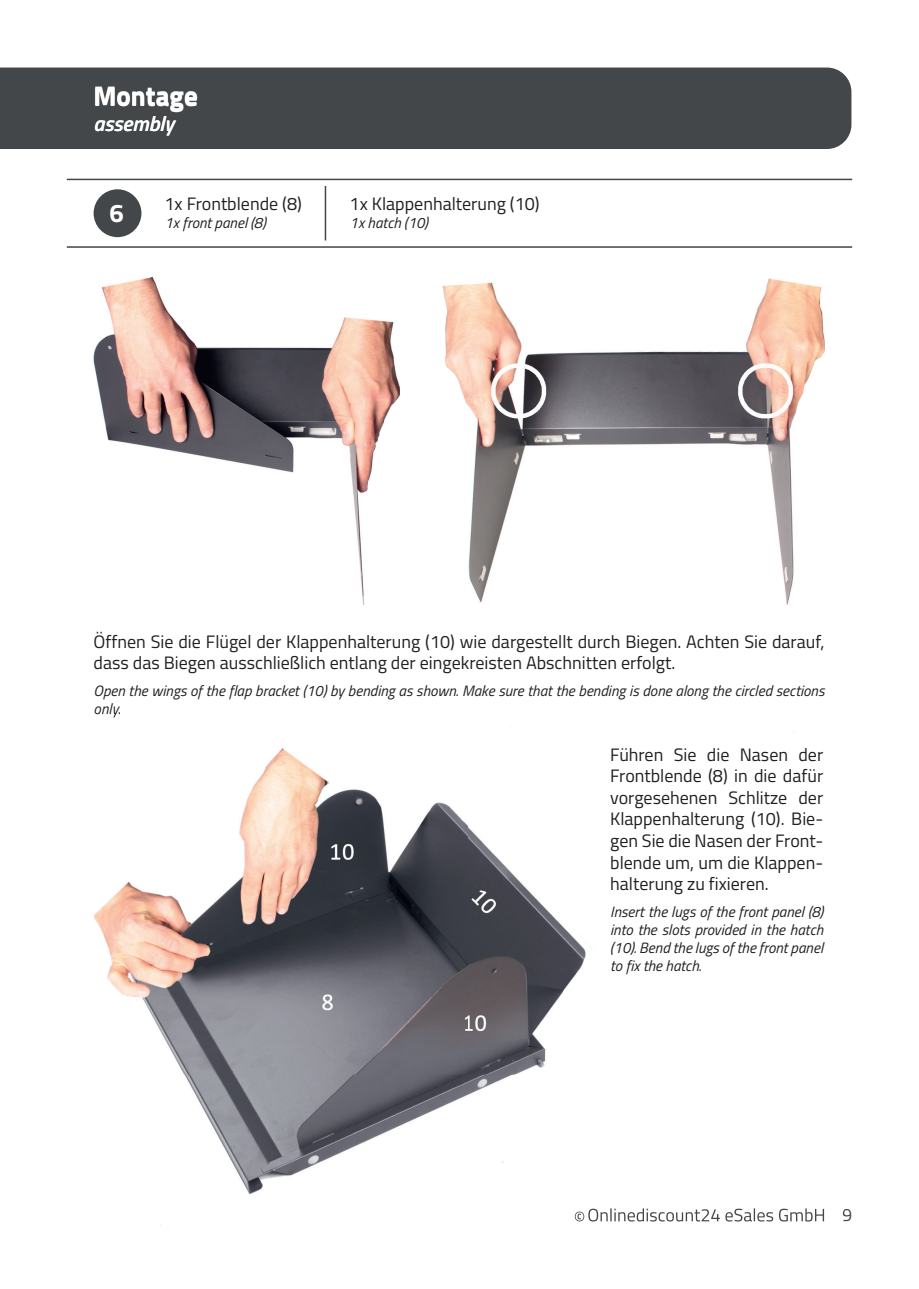
<style>
.page{position:relative;width:919px;height:1289px;background:#fff}
.page>*{position:absolute;margin:0;border:0;box-sizing:border-box;transform-origin:0 0}
.t1{font:700 27px "Titillium Web";color:#fff}
.t2{font:700 25.5px "Titillium Web";color:#fff}
.t3{font:italic 600 21px "Titillium Web";color:#fff}
.t4{font:18px/21.6px "Titillium Web";color:#231f20}
.t5{font:italic 15px/18px "Titillium Web";color:#231f20}
</style>
<div class="page">
<div style="left:0;top:68px;width:851px;height:81px;background:#434749"></div>
<hr style="left:67px;top:179px;width:785px;height:1px;background:#434749">
<div style="left:94px;top:189px;width:47px;height:48px;background:#434749;border-radius:50%"></div>
<hr style="left:67px;top:246px;width:785px;height:2px;background:#434749">
<hr style="left:325px;top:186px;width:1px;height:54px;background:#434749">
<img style="left:94px;top:277px;width:306px;height:328px">
<img style="left:442px;top:279px;width:382px;height:326px">
<img style="left:94px;top:717px;width:731px;height:509px">
<img style="left:588px;top:1208px;width:236px;height:13px">
<svg style="left:574px;top:1211px;width:10px;height:10px"></svg>
<img style="left:95px;top:713px;width:25px;height:4px">
<h1 class="t1" style="left:94px;top:75px;width:106px">Montage</h1>
<p class="t3" style="left:94px;top:107px;width:82px">assembly</p>
<h2 class="t2" style="left:109px;top:194px;width:16px">6</h2>
<p class="t4" style="left:164px;top:192px;width:139px">1x Frontblende (8)</p>
<p class="t5" style="left:164px;top:213px;width:103px">1x front panel (8)</p>
<p class="t4" style="left:349px;top:192px;width:191px">1x Klappenhalterung (10)</p>
<p class="t5" style="left:349px;top:213px;width:80px">1x hatch (10)</p>
<p class="t4" style="left:94px;top:629px;width:732px">Öffnen Sie die Flügel der Klappenhalterung (10) wie dargestellt durch Biegen. Achten Sie darauf, dass das Biegen ausschließlich entlang der eingekreisten Abschnitten erfolgt.</p>
<p class="t5" style="left:94px;top:681px;width:732px">Open the wings of the flap bracket (10) by bending as shown. Make sure that the bending is done along the circled sections only.</p>
<p class="t4" style="left:610px;top:742px;width:214px;text-align:justify">Führen Sie die Nasen der Frontblende (8) in die dafür vorgesehenen Schlitze der Klappenhalterung (10). Bie&shy;gen Sie die Nasen der Front&shy;blende um, um die Klappen&shy;halterung zu fixieren.</p>
<p class="t5" style="left:610px;top:902px;width:214px;text-align:justify">Insert the lugs of the front panel (8) into the slots provided in the hatch (10). Bend the lugs of the front panel to fix the hatch.</p>
</div>
